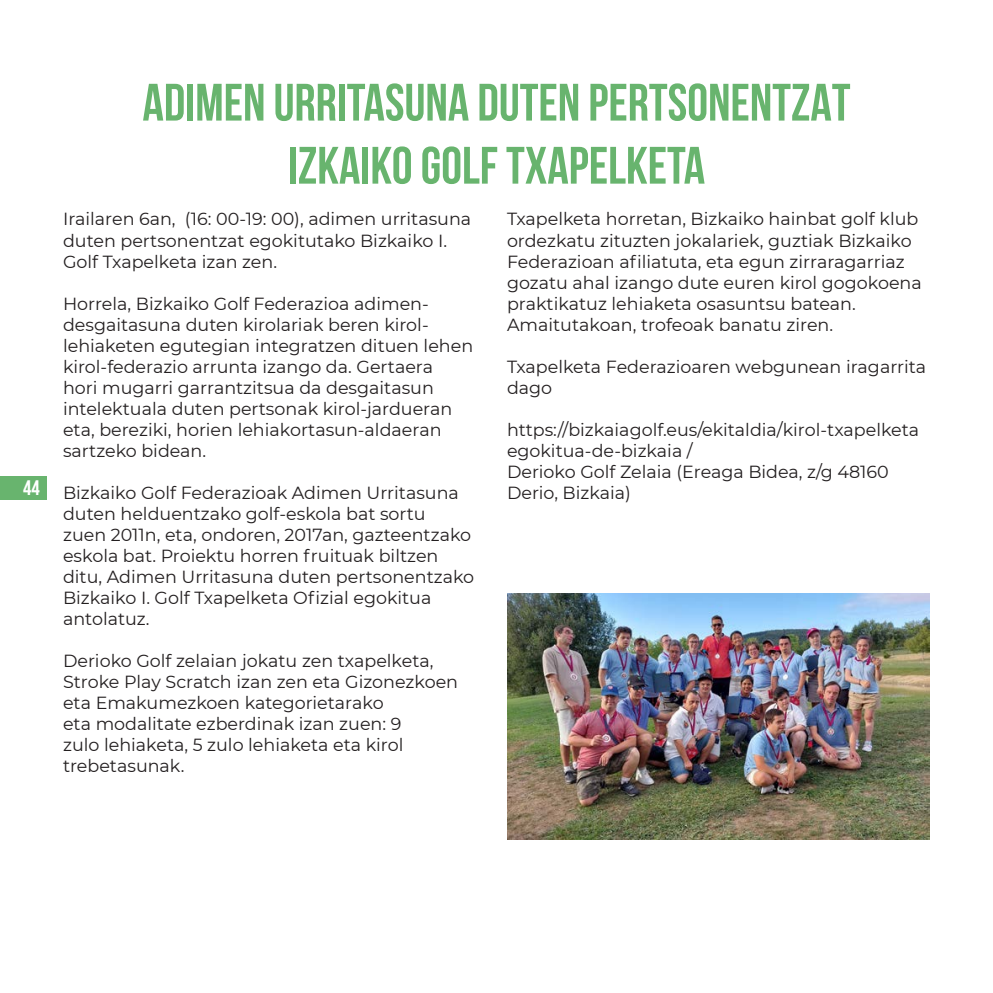
<style>
.page{position:relative;width:993px;height:993px;background:#fff}
.page>*{position:absolute;margin:0;border:0;box-sizing:border-box;transform-origin:0 0}
.t1{font:700 52.5px "Bebas Neue";color:#68b46e}
.t2{font:700 21px "Bebas Neue";color:#fff}
.t3{font:17.5px/21px "Montserrat";color:#231f20}
</style>
<div class="page">
<div style="left:0;top:476px;width:47px;height:24px;background:#68b46e"></div>
<img style="left:507px;top:593px;width:422px;height:246px">
<p class="t2" style="left:23px;top:476px;width:18px">44</p>
<p class="t1" style="left:142px;top:74px;width:709px">ADIMEN URRITASUNA DUTEN PERTSONENTZAT</p>
<p class="t1" style="left:288px;top:137px;width:418px">IZKAIKO GOLF TXAPELKETA</p>
<p class="t3" style="left:63px;top:208px;width:409px">Irailaren 6an, (16: 00-19: 00), adimen urritasuna duten pertsonentzat egokitutako Bizkaiko I.<br>Golf Txapelketa izan zen.</p>
<p class="t3" style="left:63px;top:292px;width:411px">Horrela, Bizkaiko Golf Federazioa adimen&shy;desgaitasuna duten kirolariak beren kirol&shy;lehiaketen egutegian integratzen dituen lehen kirol-federazio arrunta izango da. Gertaera<br>hori mugarri garrantzitsua da desgaitasun intelektuala duten pertsonak kirol-jardueran eta, bereziki, horien lehiakortasun-aldaeran sartzeko bidean.</p>
<p class="t3" style="left:63px;top:481px;width:412px">Bizkaiko Golf Federazioak Adimen Urritasuna duten helduentzako golf-eskola bat sortu<br>zuen 2011n, eta, ondoren, 2017an, gazteentzako eskola bat. Proiektu horren fruituak biltzen ditu, Adimen Urritasuna duten pertsonentzako Bizkaiko I. Golf Txapelketa Ofizial egokitua antolatuz.</p>
<p class="t3" style="left:63px;top:649px;width:396px">Derioko Golf zelaian jokatu zen txapelketa, Stroke Play Scratch izan zen eta Gizonezkoen eta Emakumezkoen kategorietarako<br>eta modalitate ezberdinak izan zuen: 9<br>zulo lehiaketa, 5 zulo lehiaketa eta kirol trebetasunak.</p>
<p class="t3" style="left:507px;top:208px;width:416px">Txapelketa horretan, Bizkaiko hainbat golf klub ordezkatu zituzten jokalariek, guztiak Bizkaiko Federazioan afiliatuta, eta egun zirraragarriaz gozatu ahal izango dute euren kirol gogokoena praktikatuz lehiaketa osasuntsu batean.<br>Amaitutakoan, trofeoak banatu ziren.</p>
<p class="t3" style="left:507px;top:355px;width:420px">Txapelketa Federazioaren webgunean iragarrita dago</p>
<p class="t3" style="left:507px;top:418px;width:413px">https://bizkaiagolf.eus/ekitaldia/kirol-txapelketa egokitua-de-bizkaia /</p>
<p class="t3" style="left:507px;top:460px;width:383px">Derioko Golf Zelaia (Ereaga Bidea, z/g 48160<br>Derio, Bizkaia)</p>
</div>
